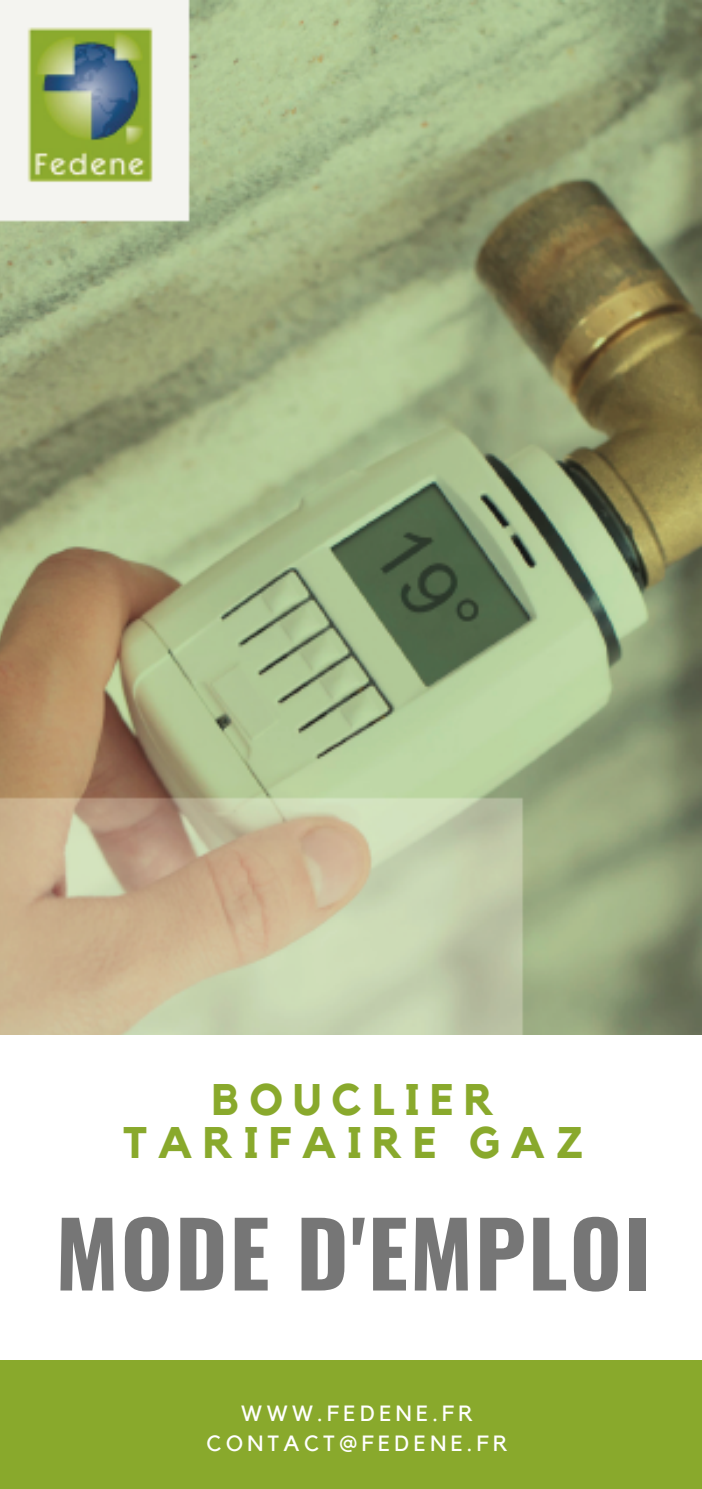
<style>
.page{position:relative;width:702px;height:1489px;background:#fff}
.page>*{position:absolute;margin:0;border:0;box-sizing:border-box;transform-origin:0 0}
.t1{font:700 89.75px "Oswald";letter-spacing:.02em;color:#767676}
.t2{font:700 44px/43.2px "Kollektif";letter-spacing:.23em;color:#89a92c;text-align:center}
.t3{font:22px "Kollektif";letter-spacing:.2em;color:#fff}
</style>
<div class="page">
<img style="left:0;top:0;width:701px;height:1035px">
<div style="left:0;top:1360px;width:701px;height:129px;background:#89a92c"></div>
<p class="t2" style="left:123px;top:1080px;width:462px">BOUCLIER<br>TARIFAIRE GAZ</p>
<p class="t1" style="left:55px;top:1183px;width:596px">MODE D'EMPLOI</p>
<p class="t3" style="left:241px;top:1403px;width:233px">WWW.FEDENE.FR</p>
<p class="t3" style="left:206px;top:1433px;width:302px">CONTACT@FEDENE.FR</p>
</div>
